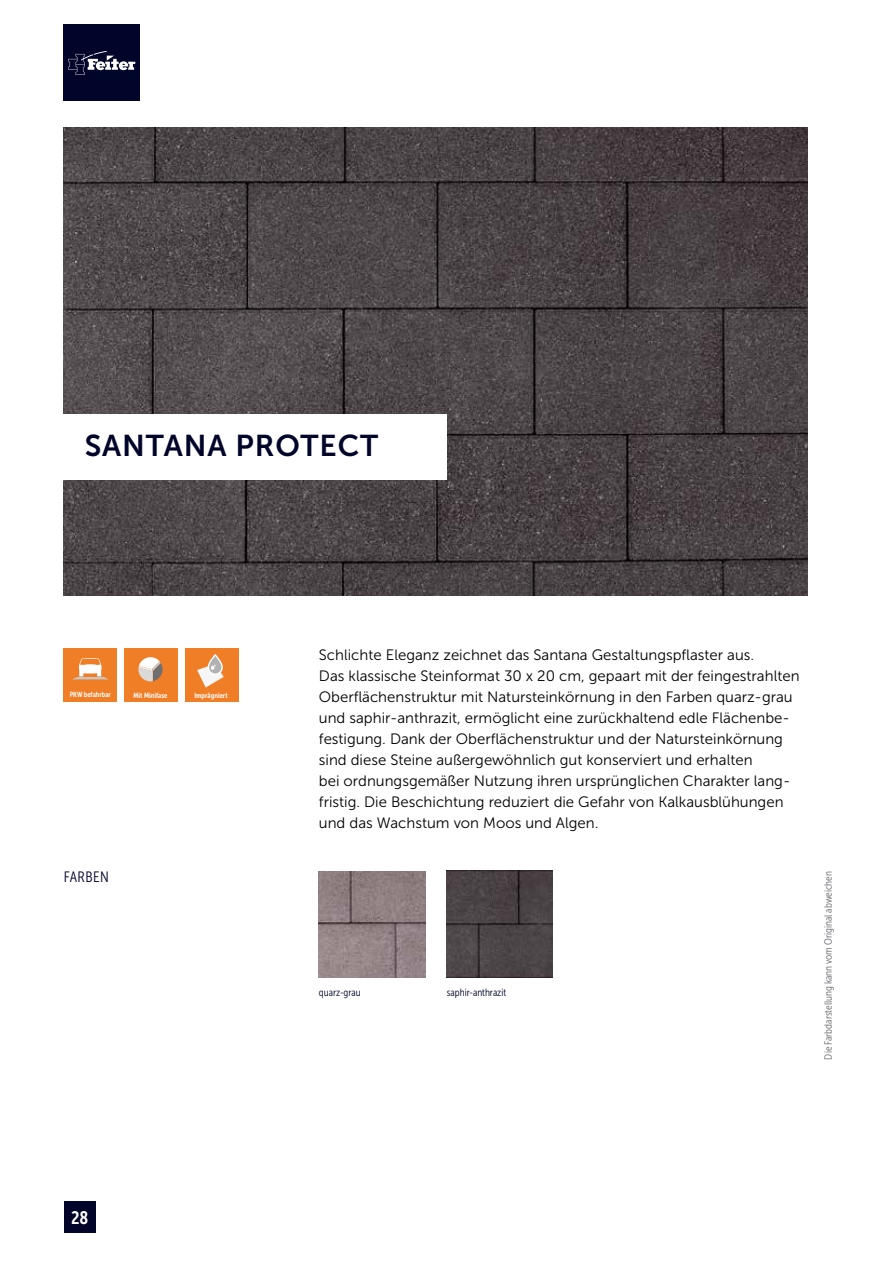
<style>
.page{position:relative;width:893px;height:1263px;background:#fff}
.page>*{position:absolute;margin:0;border:0;box-sizing:border-box;transform-origin:0 0}
.t1{font:30px "Museo Sans 700";letter-spacing:.03em;color:#000529}
.t2{font:18px "Museo Sans Cond 700";color:#fff}
.t3{font:15px/21px "Museo Sans 300";color:#000}
.t4{font:15px "Museo Sans Cond 300";letter-spacing:.03em;color:#000529}
.t5{font:10.5px "Museo Sans Cond 300";color:#68676c}
.t6{font:10.5px "Museo Sans Cond 300";color:#000529}
.t7{font:7.35px "Museo Sans Cond 700";color:#fff}
</style>
<div class="page">
<div style="left:64px;top:1201px;width:32px;height:32px;background:#000529"></div>
<div style="left:64px;top:25px;width:76px;height:76px;background:#000529"></div>
<svg style="left:68px;top:51px;width:67px;height:24px"></svg>
<img style="left:64px;top:128px;width:744px;height:467px">
<div style="left:0;top:415px;width:446px;height:65px;background:#fff"></div>
<img style="left:319px;top:871px;width:106px;height:106px">
<img style="left:446px;top:871px;width:107px;height:106px">
<div style="left:124px;top:648px;width:54px;height:54px;background:#ef7e27"></div>
<svg style="left:138px;top:657px;width:25px;height:24px"></svg>
<div style="left:64px;top:648px;width:53px;height:54px;background:#ef7e27"></div>
<svg style="left:73px;top:658px;width:35px;height:21px"></svg>
<div style="left:185px;top:648px;width:53px;height:54px;background:#ef7e27"></div>
<svg style="left:208px;top:655px;width:14px;height:19px"></svg>
<div style="left:208px;top:654px;width:15px;height:21px;border:1px solid #fff;border-radius:7px"></div>
<svg style="left:197px;top:664px;width:27px;height:23px"></svg>
<h1 class="t1" style="left:85px;top:429px;width:295px">SANTANA PROTECT</h1>
<p class="t7" style="left:70px;top:691px;width:43px">PKW befahrbar</p>
<p class="t7" style="left:134px;top:691px;width:35px">Mit Minifase</p>
<p class="t7" style="left:194px;top:691px;width:35px">Imprägniert</p>
<p class="t4" style="left:64px;top:869px;width:46px">FARBEN</p>
<p class="t2" style="left:71px;top:1207px;width:19px">28</p>
<p class="t3" style="left:319px;top:644px;width:482px">Schlichte Eleganz zeichnet das Santana Gestaltungspflaster aus.<br>Das klassische Steinformat 30 x 20 cm, gepaart mit der feingestrahlten Oberflächenstruktur mit Natursteinkörnung in den Farben quarz-grau und saphir-anthrazit, ermöglicht eine zurückhaltend edle Flächenbe&shy;festigung. Dank der Oberflächenstruktur und der Natursteinkörnung sind diese Steine außergewöhnlich gut konserviert und erhalten<br>bei ordnungsgemäßer Nutzung ihren ursprünglichen Charakter lang&shy;fristig. Die Beschichtung reduziert die Gefahr von Kalkausblühungen und das Wachstum von Moos und Algen.</p>
<p class="t6" style="left:319px;top:987px;width:43px">quarz-grau</p>
<p class="t6" style="left:447px;top:987px;width:61px">saphir-anthrazit</p>
<p class="t5" style="left:822px;top:1059px;width:190px;rotate:-90deg">Die Farbdarstellung kann vom Original abweichen</p>
</div>
